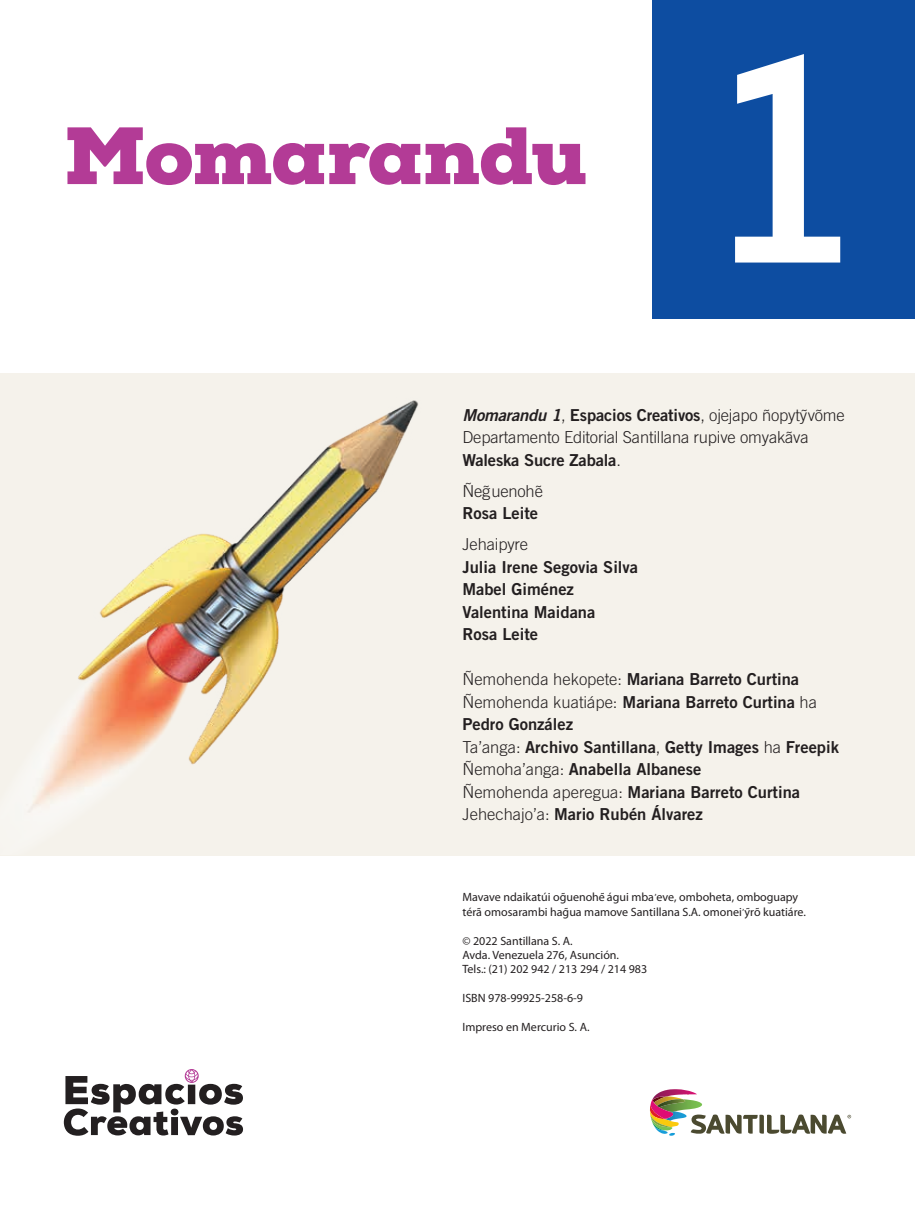
<style>
.page{position:relative;width:915px;height:1212px;background:#fff}
.page>*{position:absolute;margin:0;border:0;box-sizing:border-box;transform-origin:0 0}
.t1{font:700 297.9px "Nexa Slab";color:#fff}
.t2{font:900 81px "Nexa Slab";letter-spacing:-.015em;color:#b33b96}
.t3{font:16.5px/22.5px "Trade Gothic LT Std Bd 2";color:#231f20}
.t4{font:300 16.5px/22.5px "Trade Gothic LT Std";letter-spacing:-.01em;color:#231f20}
.t5{font:12px/14.4px "Myriad Pro";color:#231f20}
.s1{font-family:"Trade Gothic LT Std Bd 2 Obl";font-weight:400}
.s2{font-family:"Trade Gothic LT Std Bd 2";font-weight:400}
.s3{font-family:"Trade Gothic LT Std";font-weight:300}
.s4{font-family:"Texta"}
</style>
<div class="page">
<svg style="left:650px;top:1089px;width:200px;height:47px"></svg>
<svg style="left:64px;top:1069px;width:179px;height:67px"></svg>
<div style="left:652px;top:0;width:262px;height:319px;background:#0d4da1"></div>
<div style="left:0;top:373px;width:914px;height:483px;background:#f5f2eb"></div>
<img style="left:35px;top:400px;width:384px;height:404px">
<h2 class="t2" style="left:64px;top:104px;width:524px">Momarandu</h2>
<h1 class="t1" style="left:720px;top:-20px;width:127px">1</h1>
<p class="t4" style="left:462px;top:403px;width:383px"><span class="s1">Momarandu 1</span>, <span class="s2">Espacios Creativos</span>, ojejapo ñopyty˜võme<br>Departamento Editorial Santillana rupive omyakãva</p>
<p class="t3" style="left:462px;top:448px;width:160px">Waleska Sucre Zabala<span class="s3">.</span></p>
<p class="t4" style="left:462px;top:479px;width:82px">Ñeg˜ uenohe˜</p>
<p class="t3" style="left:462px;top:502px;width:77px">Rosa Leite</p>
<p class="t4" style="left:462px;top:533px;width:67px">Jehaipyre</p>
<p class="t3" style="left:462px;top:555px;width:177px">Julia Irene Segovia Silva<br>Mabel Giménez<br>Valentina Maidana<br>Rosa Leite</p>
<p class="t3" style="left:462px;top:668px;width:378px"><span class="s3">Ñemohenda hekopete:</span> Mariana Barreto Curtina <span class="s3">Ñemohenda kuatiápe:</span> Mariana Barreto Curtina <span class="s3">ha </span>Pedro González<br><span class="s3">Ta’anga:</span> Archivo Santillana<span class="s3">,</span> Getty Images <span class="s3">ha</span> Freepik <span class="s3">Ñemoha’anga:</span> Anabella Albanese<br><span class="s3">Ñemohenda aperegua:</span> Mariana Barreto Curtina <span class="s3">Jehechajo’a:</span> Mario Rubén Álvarez</p>
<p class="t5" style="left:462px;top:890px;width:345px">Mavave ndaikatúi og˜uenohe˜ águi mba<span class="s4">’</span>eve, omboheta, omboguapy térã omosarambi hag˜ua mamove Santillana S.A. omonei<span class="s4">’</span>y˜rõ kuatiáre.</p>
<p class="t5" style="left:462px;top:933px;width:186px">© 2022 Santillana S. A.<br>Avda. Venezuela 276, Asunción.<br>Tels.: (21) 202 942 / 213 294 / 214 983</p>
<p class="t5" style="left:462px;top:991px;width:122px">ISBN 978-99925-258-6-9</p>
<p class="t5" style="left:462px;top:1019px;width:128px">Impreso en Mercurio S. A.</p>
</div>
